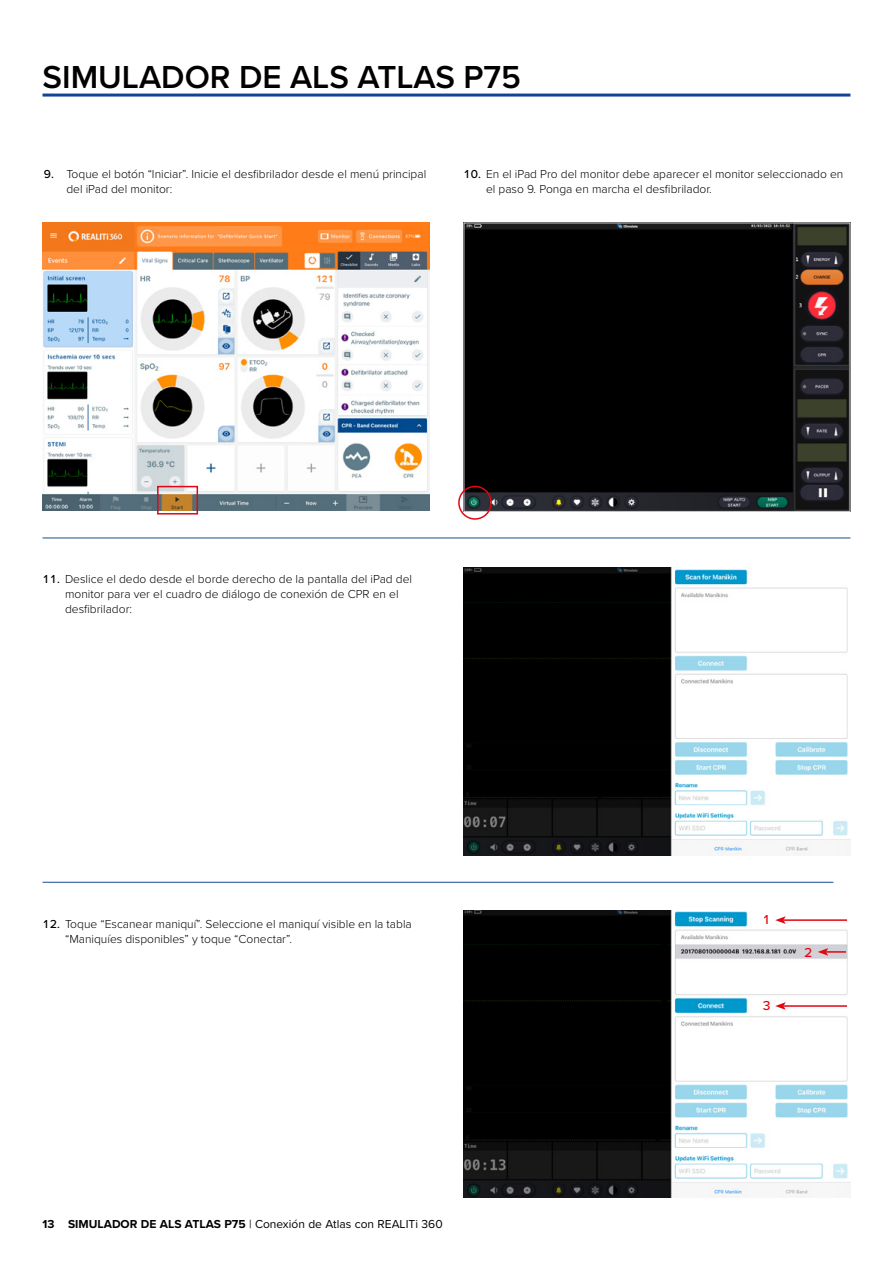
<style>
.page{position:relative;width:893px;height:1263px;background:#fff}
.page>*{position:absolute;margin:0;border:0;box-sizing:border-box;transform-origin:0 0}
.t1{font:600 33px "Proxima Nova";color:#000}
.t2{font:500 13.5px "Proxima Nova";color:#e30613}
.t3{font:300 12px/15px "Proxima Nova";color:#000}
.t4{font:12px "Proxima Nova";color:#000}
.s1{font-weight:500}
.s2{font-weight:700}
</style>
<div class="page">
<hr style="left:43px;top:94px;width:807px;height:3px;background:#134395">
<img style="left:43px;top:223px;width:386px;height:287px">
<div style="left:157px;top:486px;width:41px;height:28px;border:2px solid #e30613"></div>
<img style="left:465px;top:225px;width:383px;height:285px">
<div style="left:458px;top:486px;width:34px;height:34px;border:2px solid #e30613;border-radius:50%"></div>
<img style="left:463px;top:568px;width:387px;height:287px">
<img style="left:463px;top:910px;width:387px;height:288px">
<hr style="left:783px;top:919px;width:64px;height:2px;background:#e30613">
<svg style="left:775px;top:916px;width:11px;height:8px"></svg>
<hr style="left:783px;top:1005px;width:64px;height:2px;background:#e30613">
<svg style="left:775px;top:1002px;width:11px;height:8px"></svg>
<hr style="left:826px;top:951px;width:20px;height:2px;background:#e30613">
<svg style="left:818px;top:948px;width:10px;height:8px"></svg>
<hr style="left:43px;top:538px;width:807px;height:1px;background:#154f90">
<hr style="left:43px;top:882px;width:790px;height:1px;background:#154f90">
<h1 class="t1" style="left:43px;top:52px;width:480px">SIMULADOR DE ALS ATLAS P75</h1>
<p class="t3" style="left:66px;top:165px;width:361px;text-indent:-22px"><span class="s1">9.</span> Toque el botón “Iniciar”. Inicie el desfibrilador desde el menú principal del iPad del monitor:</p>
<p class="t3" style="left:486px;top:165px;width:359px;text-indent:-22px"><span class="s1">10.</span> En el iPad Pro del monitor debe aparecer el monitor seleccionado en el paso 9. Ponga en marcha el desfibrilador.</p>
<p class="t3" style="left:65px;top:570px;width:349px;text-indent:-22px"><span class="s1">11.</span> Deslice el dedo desde el borde derecho de la pantalla del iPad del monitor para ver el cuadro de diálogo de conexión de CPR en el desfibrilador:</p>
<p class="t3" style="left:65px;top:915px;width:348px;text-indent:-22px"><span class="s1">12.</span> Toque “Escanear maniquí”. Seleccione el maniquí visible en la tabla “Maniquíes disponibles” y toque “Conectar”.</p>
<p class="t4" style="left:43px;top:1215px;width:402px"><span class="s2">13 SIMULADOR DE ALS ATLAS P75</span> | Conexión de Atlas con REALITi 360</p>
<p class="t2" style="left:762px;top:909px;width:10px">1</p>
<p class="t2" style="left:762px;top:996px;width:10px">3</p>
<p class="t2" style="left:804px;top:942px;width:10px">2</p>
</div>
